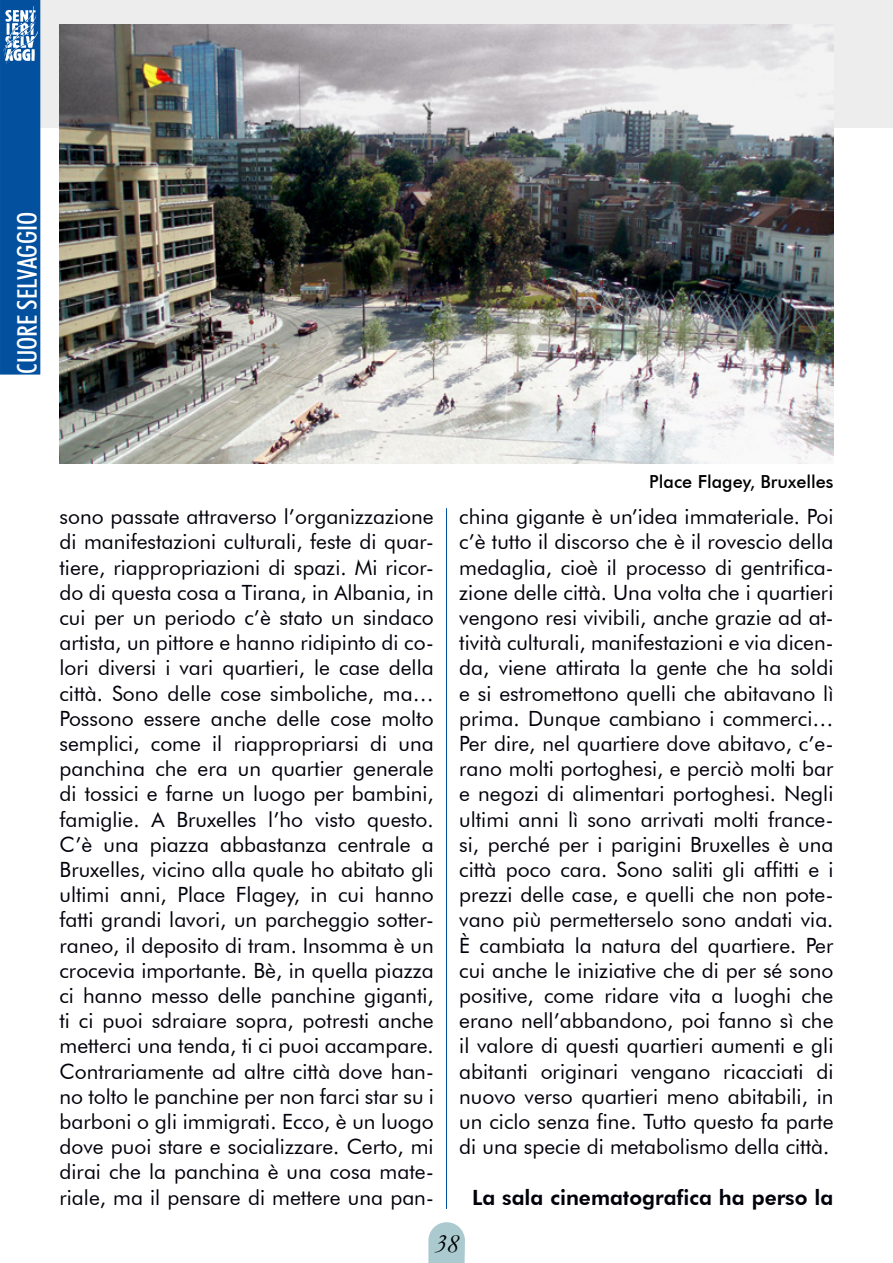
<style>
.page{position:relative;width:893px;height:1263px;background:#fff}
.page>*{position:absolute;margin:0;border:0;box-sizing:border-box;transform-origin:0 0}
.t1{font:500 condensed 27px "Futura BT";color:#fff}
.t2{font:italic 27px "Garamond";color:#000}
.t3{font:21px/25.2px "Futura BT";color:#00000a;text-align:justify}
.t4{font:800 21px "Futura BT";color:#00000a}
.t5{font:500 18px "Futura BT";color:#000}
</style>
<div class="page">
<div style="left:0;top:0;width:893px;height:127px;background:#ededed"></div>
<svg style="left:428px;top:1222px;width:37px;height:41px;background:#b3d0d5"></svg>
<hr style="left:446px;top:508px;width:1px;height:701px;background:#0453a0">
<img style="left:59px;top:24px;width:774px;height:439px">
<svg style="left:0;top:0;width:40px;height:375px;background:#115aa3"></svg>
<p class="t1" style="left:11px;top:374px;width:163px;rotate:-90deg">CUORE SELVAGGIO</p>
<p class="t5" style="left:649px;top:471px;width:186px">Place Flagey, Bruxelles</p>
<p class="t3" style="left:60px;top:504px;width:376px">sono passate attraverso l’organizzazione di manifestazioni culturali, feste di quar&shy;tiere, riappropriazioni di spazi. Mi ricor&shy;do di questa cosa a Tirana, in Albania, in cui per un periodo c’è stato un sindaco artista, un pittore e hanno ridipinto di co&shy;lori diversi i vari quartieri, le case della città. Sono delle cose simboliche, ma… Possono essere anche delle cose molto semplici, come il riappropriarsi di una panchina che era un quartier generale di tossici e farne un luogo per bambini, famiglie. A Bruxelles l’ho visto questo.<br>C’è una piazza abbastanza centrale a Bruxelles, vicino alla quale ho abitato gli ultimi anni, Place Flagey, in cui hanno fatti grandi lavori, un parcheggio sotter&shy;raneo, il deposito di tram. Insomma è un crocevia importante. Bè, in quella piazza ci hanno messo delle panchine giganti, ti ci puoi sdraiare sopra, potresti anche metterci una tenda, ti ci puoi accampare.<br>Contrariamente ad altre città dove han&shy;no tolto le panchine per non farci star su i barboni o gli immigrati. Ecco, è un luogo dove puoi stare e socializzare. Certo, mi dirai che la panchina è una cosa mate&shy;riale, ma il pensare di mettere una pan-</p>
<p class="t3" style="left:459px;top:504px;width:376px">china gigante è un’idea immateriale. Poi c’è tutto il discorso che è il rovescio della medaglia, cioè il processo di gentrifica&shy;zione delle città. Una volta che i quartieri vengono resi vivibili, anche grazie ad at&shy;tività culturali, manifestazioni e via dicen&shy;da, viene attirata la gente che ha soldi e si estromettono quelli che abitavano lì prima. Dunque cambiano i commerci… Per dire, nel quartiere dove abitavo, c’e&shy;rano molti portoghesi, e perciò molti bar e negozi di alimentari portoghesi. Negli ultimi anni lì sono arrivati molti france&shy;si, perché per i parigini Bruxelles è una città poco cara. Sono saliti gli affitti e i prezzi delle case, e quelli che non pote&shy;vano più permetterselo sono andati via.<br>È cambiata la natura del quartiere. Per cui anche le iniziative che di per sé sono positive, come ridare vita a luoghi che erano nell’abbandono, poi fanno sì che il valore di questi quartieri aumenti e gli abitanti originari vengano ricacciati di nuovo verso quartieri meno abitabili, in un ciclo senza fine. Tutto questo fa parte di una specie di metabolismo della città.</p>
<p class="t4" style="left:472px;top:1184px;width:363px">La sala cinematografica ha perso la</p>
<p class="t2" style="left:434px;top:1225px;width:27px">38</p>
</div>
